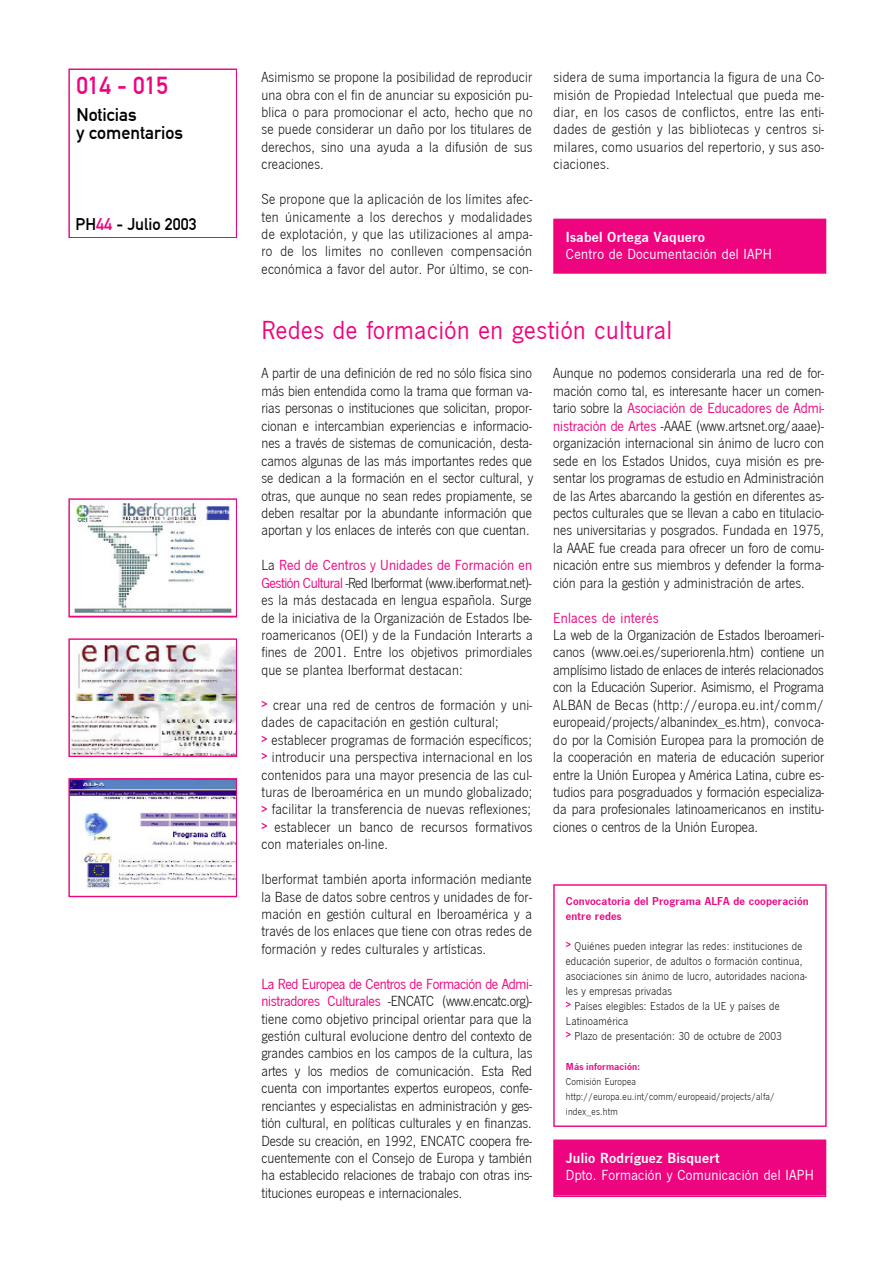
<style>
.page{position:relative;width:893px;height:1263px;background:#fff}
.page>*{position:absolute;margin:0;border:0;box-sizing:border-box;transform-origin:0 0}
.t1{font:27px "News Got T";letter-spacing:.025em;color:#ef047f}
.t2{font:24.15px "DIN Mittelschrift";letter-spacing:-.005em;color:#ef047f}
.t3{font:18px/18px "DIN Mittelschrift";color:#000}
.t4{font:16.5px "DIN Mittelschrift";color:#000}
.t5{font:15.15px/17.4px "News Got T Lig";letter-spacing:.01em;color:#000;text-align:justify}
.t6{font:15.15px "News Got T";letter-spacing:-.005em;color:#ef047f}
.t7{font:15.15px "News Got T";letter-spacing:.02em;color:#fff}
.t8{font:700 15.15px "News Got T Dem";letter-spacing:.015em;color:#fff}
.t9{font:15.15px "News Got T";letter-spacing:-.025em;color:#ef047f}
.t10{font:15.15px "News Got T";letter-spacing:.015em;color:#ef047f}
.t11{font:11.85px/15px "News Got T Lig";letter-spacing:.015em;color:#000}
.t12{font:700 11.85px/15.1px "News Got T Dem";letter-spacing:.015em;color:#ef047f}
.t13{font:10.5px/15px "News Got T Lig";letter-spacing:.015em;color:#000}
.t14{font:700 10.5px "News Got T Dem";letter-spacing:.015em;color:#ef047f}
.s1{color:#ef047f}
.s2{font-family:"News Got T Lig";color:#000}
.s3{font-family:"News Got T";color:#ef047f}
.s4{font-family:"News Got T Dem";font-weight:700;font-size:11.85px;color:#ef047f}
.s5{font-family:"News Got T Dem";font-weight:700;font-size:10.5px;color:#ef047f}
</style>
<div class="page">
<svg style="left:68px;top:69px;width:169px;height:169px"></svg>
<img style="left:68px;top:638px;width:169px;height:119px">
<svg style="left:68px;top:498px;width:169px;height:120px"></svg>
<img style="left:68px;top:778px;width:169px;height:119px">
<svg style="left:553px;top:884px;width:273px;height:243px"></svg>
<div style="left:553px;top:1140px;width:273px;height:57px;background:#ef047f"></div>
<div style="left:553px;top:219px;width:273px;height:55px;background:#ef047f"></div>
<h2 class="t2" style="left:76px;top:72px;width:93px">014 - 015</h2>
<p class="t3" style="left:76px;top:106px;width:108px">Noticias<br>y comentarios</p>
<p class="t4" style="left:76px;top:215px;width:122px">PH<span class="s1">44</span> - Julio 2003</p>
<p class="t5" style="left:261px;top:68px;width:272px">Asimismo se propone la posibilidad de reproducir una obra con el fin de anunciar su exposición pu&shy;blica o para promocionar el acto, hecho que no se puede considerar un daño por los titulares de derechos, sino una ayuda a la difusión de sus creaciones.</p>
<p class="t5" style="left:261px;top:190px;width:272px">Se propone que la aplicación de los límites afec&shy;ten únicamente a los derechos y modalidades de explotación, y que las utilizaciones al ampa&shy;ro de los limites no conlleven compensación económica a favor del autor. Por último, se con-</p>
<p class="t5" style="left:553px;top:68px;width:272px">sidera de suma importancia la figura de una Co&shy;misión de Propiedad Intelectual que pueda me&shy;diar, en los casos de conflictos, entre las enti&shy;dades de gestión y las bibliotecas y centros si&shy;milares, como usuarios del repertorio, y sus aso&shy;ciaciones.</p>
<p class="t8" style="left:566px;top:228px;width:141px">Isabel Ortega Vaquero</p>
<p class="t7" style="left:566px;top:246px;width:207px">Centro de Documentación del IAPH</p>
<h1 class="t1" style="left:261px;top:315px;width:412px">Redes de formación en gestión cultural</h1>
<p class="t5" style="left:261px;top:364px;width:273px">A partir de una definición de red no sólo física sino más bien entendida como la trama que forman va&shy;rias personas o instituciones que solicitan, propor&shy;cionan e intercambian experiencias e informacio&shy;nes a través de sistemas de comunicación, desta&shy;camos algunas de las más importantes redes que se dedican a la formación en el sector cultural, y otras, que aunque no sean redes propiamente, se deben resaltar por la abundante información que aportan y los enlaces de interés con que cuentan.</p>
<p class="t6" style="left:261px;top:557px;width:272px"><span class="s2">La</span> Red de Centros y Unidades de Formación en</p>
<p class="t5" style="left:261px;top:574px;width:272px"><span class="s3">Gestión Cultural</span> -Red Iberformat (www.iberformat.net)- es la más destacada en lengua española. Surge de la iniciativa de la Organización de Estados Ibe&shy;roamericanos (OEI) y de la Fundación Interarts a fines de 2001. Entre los objetivos primordiales que se plantea Iberformat destacan:</p>
<p class="t5" style="left:261px;top:696px;width:272px;text-align:left"><span class="s4">&gt;</span> crear una red de centros de formación y uni&shy;dades de capacitación en gestión cultural;<br><span class="s4">&gt;</span> establecer programas de formación específicos; <span class="s4">&gt;</span> introducir una perspectiva internacional en los contenidos para una mayor presencia de las cul&shy;turas de Iberoamérica en un mundo globalizado; <span class="s4">&gt;</span> facilitar la transferencia de nuevas reflexiones; <span class="s4">&gt;</span> establecer un banco de recursos formativos con materiales on-line.</p>
<p class="t5" style="left:261px;top:870px;width:272px">Iberformat también aporta información mediante la Base de datos sobre centros y unidades de for&shy;mación en gestión cultural en Iberoamérica y a través de los enlaces que tiene con otras redes de formación y redes culturales y artísticas.</p>
<p class="t9" style="left:261px;top:975px;width:272px">La Red Europea de Centros de Formación de Admi-</p>
<p class="t5" style="left:261px;top:992px;width:272px"><span class="s3">nistradores Culturales</span> -ENCATC (www.encatc.org)- tiene como objetivo principal orientar para que la gestión cultural evolucione dentro del contexto de grandes cambios en los campos de la cultura, las artes y los medios de comunicación. Esta Red cuenta con importantes expertos europeos, confe&shy;renciantes y especialistas en administración y ges&shy;tión cultural, en políticas culturales y en finanzas.<br>Desde su creación, en 1992, ENCATC coopera fre&shy;cuentemente con el Consejo de Europa y también ha establecido relaciones de trabajo con otras ins&shy;tituciones europeas e internacionales.</p>
<p class="t5" style="left:553px;top:364px;width:272px">Aunque no podemos considerarla una red de for&shy;mación como tal, es interesante hacer un comen-</p>
<p class="t6" style="left:553px;top:400px;width:272px"><span class="s2">tario sobre la</span> Asociación de Educadores de Admi-</p>
<p class="t5" style="left:553px;top:417px;width:272px"><span class="s3">nistración de Artes</span> -AAAE (www.artsnet.org/aaae)- organización internacional sin ánimo de lucro con sede en los Estados Unidos, cuya misión es pre&shy;sentar los programas de estudio en Administración de las Artes abarcando la gestión en diferentes as&shy;pectos culturales que se llevan a cabo en titulacio&shy;nes universitarias y posgrados. Fundada en 1975, la AAAE fue creada para ofrecer un foro de comu&shy;nicación entre sus miembros y defender la forma&shy;ción para la gestión y administración de artes.</p>
<p class="t10" style="left:553px;top:609px;width:107px">Enlaces de interés</p>
<p class="t5" style="left:553px;top:626px;width:272px">La web de la Organización de Estados Iberoameri&shy;canos (www.oei.es/superiorenla.htm) contiene un amplísimo listado de enlaces de interés relacionados con la Educación Superior. Asimismo, el Programa ALBAN de Becas (http://europa.eu.int/comm/ europeaid/projects/albanindex_es.htm), convoca&shy;do por la Comisión Europea para la promoción de la cooperación en materia de educación superior entre la Unión Europea y América Latina, cubre es&shy;tudios para posgraduados y formación especializa&shy;da para profesionales latinoamericanos en institu&shy;ciones o centros de la Unión Europea.</p>
<p class="t12" style="left:566px;top:893px;width:244px">Convocatoria del Programa ALFA de cooperación entre redes</p>
<p class="t11" style="left:566px;top:938px;width:242px"><span class="s5">&gt;</span> Quiénes pueden integrar las redes: instituciones de educación superior, de adultos o formación continua, asociaciones sin ánimo de lucro, autoridades naciona&shy;les y empresas privadas<br><span class="s5">&gt;</span> Países elegibles: Estados de la UE y países de Latinoamérica<br><span class="s5">&gt;</span> Plazo de presentación: 30 de octubre de 2003</p>
<p class="t14" style="left:566px;top:1060px;width:76px">Más información:</p>
<p class="t13" style="left:566px;top:1074px;width:211px">Comisión Europea http://europa.eu.int/comm/europeaid/projects/alfa/ index_es.htm</p>
<p class="t8" style="left:566px;top:1149px;width:155px">Julio Rodríguez Bisquert</p>
<p class="t7" style="left:566px;top:1167px;width:249px">Dpto. Formación y Comunicación del IAPH</p>
</div>
